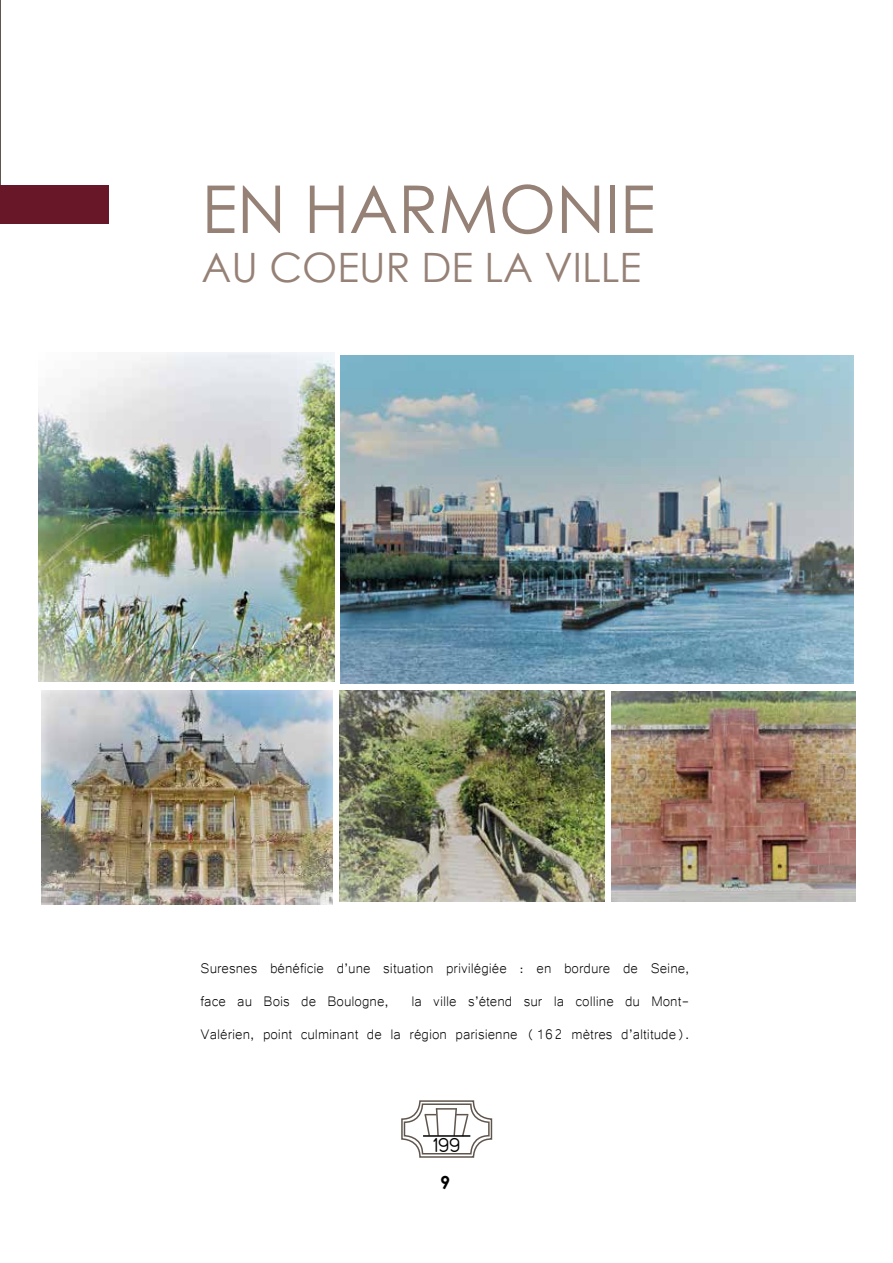
<style>
.page{position:relative;width:893px;height:1263px;background:#fff}
.page>*{position:absolute;margin:0;border:0;box-sizing:border-box;transform-origin:0 0}
.t1{font:66px "Century Gothic";color:#968176}
.t2{font:40.5px "Century Gothic";color:#968176}
.t3{font:19.5px "Hover Classic Lite";color:#000}
.t4{font:18px/33px "Microsoft Yi Baiti";color:#000}
.t5{font:700 18px "Century Gothic";color:#000}
</style>
<div class="page">
<img style="left:341px;top:356px;width:512px;height:327px">
<img style="left:41px;top:691px;width:291px;height:213px">
<img style="left:339px;top:690px;width:265px;height:211px">
<img style="left:611px;top:691px;width:244px;height:210px">
<img style="left:39px;top:353px;width:295px;height:329px">
<div style="left:404px;top:1103px;width:86px;height:51px;border:2px solid #60554e;border-radius:18px"></div>
<svg style="left:424px;top:1108px;width:45px;height:27px"></svg>
<hr style="left:423px;top:1135px;width:47px;height:2px;background:#000">
<div style="left:401px;top:1100px;width:91px;height:58px;border:2px solid #60554e;border-radius:18px"></div>
<hr style="left:0;top:0;width:1px;height:186px;background:#62554d">
<div style="left:0;top:185px;width:109px;height:38px;background:#671728"></div>
<h1 class="t1" style="left:202px;top:163px;width:455px">EN HARMONIE</h1>
<h2 class="t2" style="left:202px;top:239px;width:441px">AU COEUR DE LA VILLE</h2>
<p class="t4" style="left:201px;top:950px;width:490px">Suresnes bénéficie d’une situation privilégiée : en bordure de Seine, face au Bois de Boulogne,</p>
<p class="t4" style="left:201px;top:983px;width:490px;text-align:right">la ville s’étend sur la colline du Mont-<br>Valérien, point culminant de la région parisienne (162 mètres d’altitude).</p>
<p class="t3" style="left:433px;top:1136px;width:29px">199</p>
<p class="t5" style="left:440px;top:1169px;width:12px">9</p>
</div>
